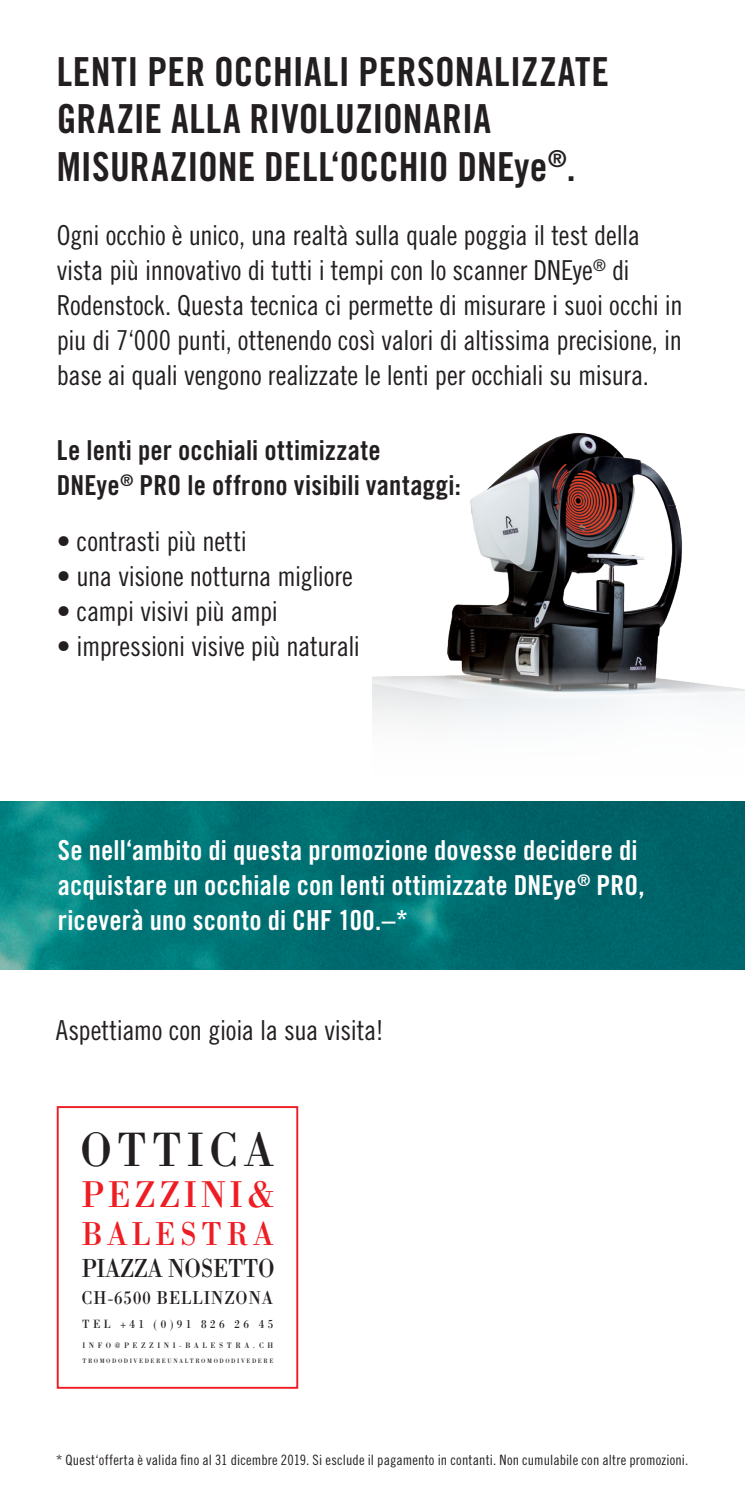
<style>
.page{position:relative;width:745px;height:1489px;background:#fff}
.page>*{position:absolute;margin:0;border:0;box-sizing:border-box;transform-origin:0 0}
.t1{font:49.75px "Bodoni";letter-spacing:.115em;color:#231f20;scale:.89 1}
.t2{font:40px/47.5px "Trade Gothic LT Pro Bd Cn 20";letter-spacing:.01em;color:#231f20}
.t3{font:38.5px "Bodoni";letter-spacing:.11em;color:#ee1d23;scale:.89 1}
.t4{font:34.25px "Bodoni";letter-spacing:.15em;color:#ee1d23;scale:.89 1}
.t5{font:27.5px/35px "Trade Gothic LT Pro Cn 18";letter-spacing:-.01em;color:#231f20}
.t6{font:27.5px/35px "Trade Gothic LT Pro Bd Cn 20";letter-spacing:.005em;color:#fff}
.t7{font:27.5px/35px "Trade Gothic LT Pro Bd Cn 20";letter-spacing:.01em;color:#231f20}
.t8{font:27px "Bodoni";letter-spacing:-.015em;color:#231f20;scale:.85 1}
.t9{font:19.25px "Bodoni";letter-spacing:.06em;color:#231f20;scale:.87 1}
.t10{font:14.25px "Trade Gothic LT Pro Cn 18";letter-spacing:.01em;color:#231f20}
.t11{font:12.25px "Bodoni";letter-spacing:.31em;color:#231f20;scale:.9 1}
.t12{font:8.25px "Bodoni";letter-spacing:.485em;color:#231f20;scale:.9 1}
.t13{font:6.5px "Bodoni";letter-spacing:.265em;color:#231f20;scale:.9 1}
</style>
<div class="page">
<img style="left:0;top:801px;width:744px;height:168px">
<img style="left:372px;top:432px;width:372px;height:503px">
<svg style="left:56px;top:1106px;width:243px;height:283px"></svg>
<p class="t2" style="left:57px;top:47px;width:553px">LENTI PER OCCHIALI PERSONALIZZATE<br>GRAZIE ALLA RIVOLUZIONARIA<br>MISURAZIONE DELL‘OCCHIO DNEye<sup>®</sup>.</p>
<p class="t5" style="left:57px;top:217px;width:627px">Ogni occhio è unico, una realtà sulla quale poggia il test della vista più innovativo di tutti i tempi con lo scanner DNEye<sup>®</sup> di Rodenstock. Questa tecnica ci permette di misurare i suoi occhi in piu di 7‘000 punti, ottenendo così valori di altissima precisione, in base ai quali vengono realizzate le lenti per occhiali su misura.</p>
<p class="t7" style="left:57px;top:432px;width:405px">Le lenti per occhiali ottimizzate<br>DNEye<sup>®</sup> PRO le offrono visibili vantaggi:</p>
<p class="t5" style="left:57px;top:523px;width:191px">• contrasti più netti</p>
<p class="t5" style="left:57px;top:558px;width:297px">• una visione notturna migliore</p>
<p class="t5" style="left:57px;top:593px;width:223px">• campi visivi più ampi</p>
<p class="t5" style="left:57px;top:628px;width:304px">• impressioni visive più naturali</p>
<p class="t6" style="left:58px;top:832px;width:588px">Se nell‘ambito di questa promozione dovesse decidere di acquistare un occhiale con lenti ottimizzate DNEye<sup>®</sup> PRO, riceverà uno sconto di CHF 100.–*</p>
<p class="t5" style="left:56px;top:1012px;width:330px">Aspettiamo con gioia la sua visita!</p>
<p class="t1" style="left:80px;top:1118px;width:219px">OTTICA</p>
<p class="t3" style="left:81px;top:1170px;width:219px">PEZZINI&amp;</p>
<p class="t4" style="left:82px;top:1212px;width:216px">BALESTRA</p>
<p class="t8" style="left:81px;top:1251px;width:229px">PIAZZA NOSETTO</p>
<p class="t9" style="left:81px;top:1285px;width:221px">CH-6500 BELLINZONA</p>
<p class="t11" style="left:82px;top:1316px;width:214px">TEL +41 (0)91 826 26 45</p>
<p class="t13" style="left:82px;top:1356px;width:213px">TROMODODIVEDEREUNALTROMODODIVEDERE</p>
<p class="t12" style="left:82px;top:1339px;width:213px">INFO@PEZZINI-BALESTRA.CH</p>
<p class="t10" style="left:56px;top:1450px;width:633px">* Quest‘offerta è valida fino al 31 dicembre 2019. Si esclude il pagamento in contanti. Non cumulabile con altre promozioni.</p>
</div>
